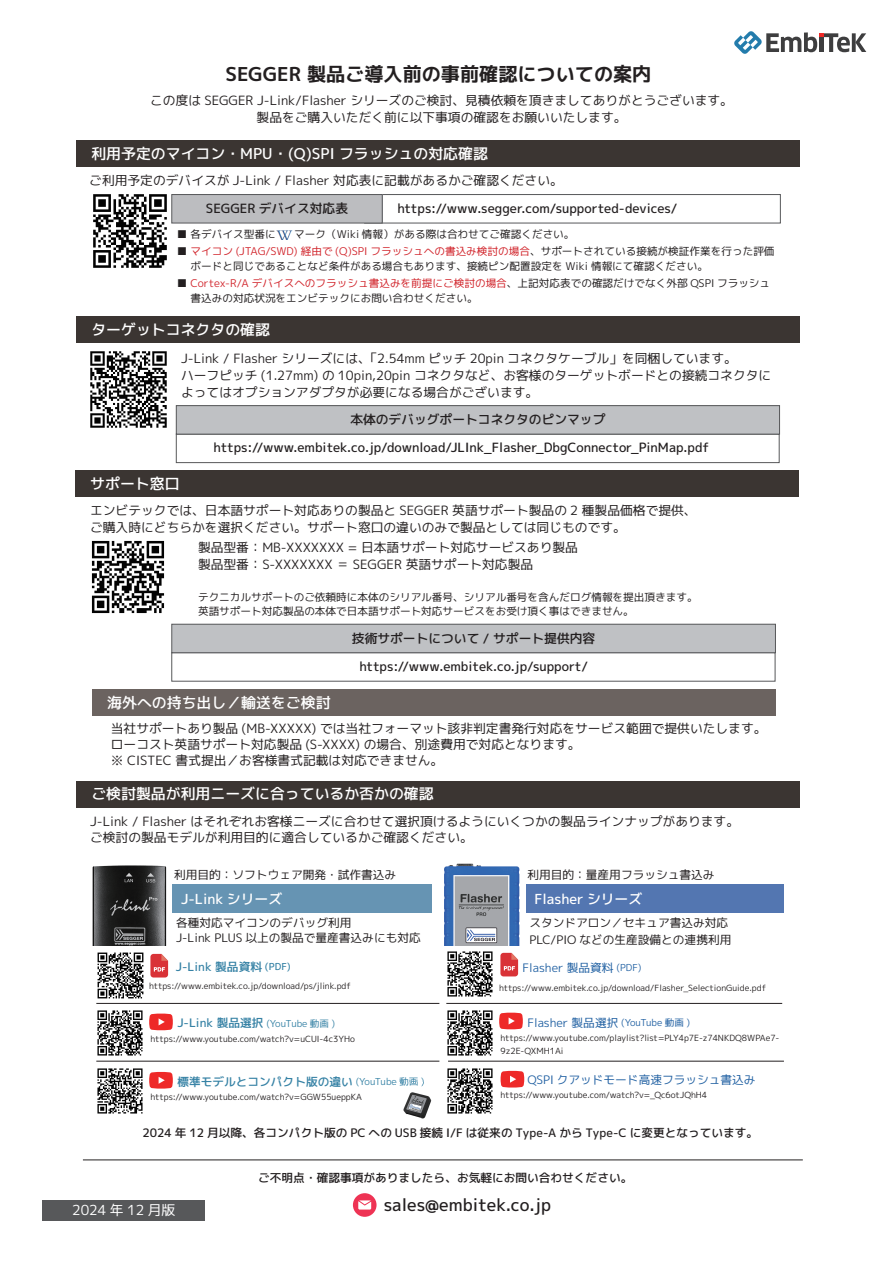
<style>
.page{position:relative;width:893px;height:1263px;background:#fff}
.page>*{position:absolute;margin:0;border:0;box-sizing:border-box;transform-origin:0 0}
.t1{font:700 19.2px "MPLUS1 p";color:#231f20}
.t2{font:500 16.95px "MPLUS1 p";color:#231f20}
.t3{font:500 14.85px "MPLUS1 p";color:#fff}
.t4{font:500 13.8px "MPLUS1 p";color:#fff}
.t5{font:13.8px "MPLUS1 p";color:#fff}
.t6{font:12.75px/17px "MPLUS1 p";color:#231f20}
.t7{font:500 12.75px "MPLUS1 p";color:#231f20}
.t8{font:11.7px/14.9px "MPLUS1 p";color:#231f20}
.t9{font:500 11.7px "MPLUS1 p";color:#231f20}
.t10{font:11.7px "MPLUS1 p";color:#2362a3}
.t11{font:500 11.7px "MPLUS1 p";color:#3682a5}
.t12{font:10.65px/14.9px "MPLUS1 p";color:#231f20}
.t13{font:9.6px "MPLUS1 p";color:#3682a5}
.t14{font:8.55px/12.8px "MPLUS1 p";color:#231f20}
.s1{color:#d1232a}
.s2{font-weight:400;color:#2362a3}
.s3{font-size:9.6px}
.s4{font-size:11.7px;color:#2362a3}
.s5{font-weight:500;font-size:11.7px}
.s6{font-weight:400;font-size:9.6px}
</style>
<div class="page">
<img style="left:91px;top:540px;width:74px;height:74px">
<img style="left:93px;top:194px;width:82px;height:74px">
<img style="left:447px;top:1010px;width:50px;height:51px">
<svg style="left:734px;top:31px;width:132px;height:23px"></svg>
<div style="left:77px;top:141px;width:723px;height:26px;background:#3b3532"></div>
<div style="left:364px;top:194px;width:417px;height:29px;border:1px solid #57585a"></div>
<div style="left:172px;top:195px;width:210px;height:28px;background:#bcbdc0"></div>
<div style="left:172px;top:194px;width:210px;height:29px;border:1px solid #57585a"></div>
<img style="left:276px;top:230px;width:17px;height:10px">
<div style="left:77px;top:316px;width:723px;height:26px;background:#3b3532"></div>
<img style="left:90px;top:351px;width:77px;height:77px">
<div style="left:176px;top:434px;width:603px;height:29px;border:1px solid #57585a"></div>
<div style="left:176px;top:406px;width:603px;height:28px;background:#bfc1c4"></div>
<div style="left:176px;top:405px;width:604px;height:29px;border:1px solid #57585a"></div>
<div style="left:75px;top:470px;width:724px;height:27px;background:#3b3532"></div>
<div style="left:172px;top:624px;width:603px;height:29px;background:#bfc1c4"></div>
<div style="left:172px;top:624px;width:604px;height:29px;border:1px solid #57585a"></div>
<div style="left:92px;top:689px;width:684px;height:27px;background:#6b6360"></div>
<img style="left:92px;top:865px;width:81px;height:81px">
<div style="left:173px;top:884px;width:259px;height:29px;background:#6694b3"></div>
<img style="left:444px;top:863px;width:76px;height:83px">
<div style="left:526px;top:884px;width:258px;height:29px;background:#5376b1"></div>
<img style="left:96px;top:952px;width:51px;height:51px">
<svg style="left:150px;top:954px;width:18px;height:23px"></svg>
<img style="left:96px;top:1010px;width:51px;height:51px">
<svg style="left:149px;top:1013px;width:24px;height:17px"></svg>
<hr style="left:96px;top:1003px;width:343px;height:1px;background:#231f20">
<img style="left:447px;top:951px;width:46px;height:46px">
<svg style="left:500px;top:953px;width:18px;height:23px"></svg>
<svg style="left:499px;top:1013px;width:24px;height:16px"></svg>
<hr style="left:446px;top:1003px;width:336px;height:1px;background:#231f20">
<img style="left:97px;top:1068px;width:46px;height:46px">
<svg style="left:149px;top:1072px;width:24px;height:16px"></svg>
<hr style="left:96px;top:1061px;width:343px;height:1px;background:#231f20">
<img style="left:447px;top:1068px;width:46px;height:46px">
<svg style="left:501px;top:1071px;width:23px;height:16px"></svg>
<hr style="left:448px;top:1061px;width:336px;height:1px;background:#231f20">
<div style="left:77px;top:781px;width:723px;height:26px;background:#3b3532"></div>
<img style="left:403px;top:1086px;width:29px;height:33px">
<img style="left:395px;top:1082px;width:29px;height:4px">
<hr style="left:83px;top:1160px;width:720px;height:1px;background:#231f20">
<div style="left:353px;top:1193px;width:24px;height:24px;background:#ee3354;border-radius:50%"></div>
<svg style="left:358px;top:1200px;width:13px;height:9px"></svg>
<div style="left:43px;top:1199px;width:162px;height:21px;background:#57585a"></div>
<h1 class="t1" style="left:225px;top:60px;width:428px">SEGGER 製品ご導入前の事前確認についての案内</h1>
<p class="t6" style="left:150px;top:92px;width:584px;text-align:center">この度は SEGGER J-Link/Flasher シリーズのご検討、見積依頼を頂きましてありがとうございます。製品をご購入いただく前に以下事項の確認をお願いいたします。</p>
<p class="t3" style="left:77px;top:143px;width:413px">　利用予定のマイコン・MPU ・(Q)SPI フラッシュの対応確認</p>
<p class="t6" style="left:77px;top:172px;width:488px">　ご利用予定のデバイスが J-Link / Flasher 対応表に記載があるかご確認ください。</p>
<p class="t7" style="left:206px;top:200px;width:144px">SEGGER デバイス対応表</p>
<p class="t7" style="left:397px;top:199px;width:282px">https://www.segger.com/supported-devices/</p>
<p class="t12" style="left:177px;top:227px;width:100px">■ 各デバイス型番に</p>
<p class="t12" style="left:294px;top:227px;width:282px">マーク（Wiki 情報）がある際は合わせてご確認ください。</p>
<p class="t12" style="left:177px;top:244px;width:599px">■ <span class="s1">マイコン (JTAG/SWD) 経由で (Q)SPI フラッシュへの書込み検討の場合</span>、サポートされている接続が検証作業を行った評価　 ボードと同じであることなど条件がある場合もあります、接続ピン配置設定を Wiki 情報にて確認ください。</p>
<p class="t12" style="left:177px;top:275px;width:595px">■ <span class="s1">Cortex-R/A デバイスへのフラッシュ書込みを前提にご検討の場合</span>、上記対応表での確認だけでなく外部 QSPI フラッシュ　 書込みの対応状況をエンビテックにお問い合わせください。</p>
<p class="t3" style="left:77px;top:319px;width:195px">　ターゲットコネクタの確認</p>
<p class="t6" style="left:181px;top:350px;width:592px">J-Link / Flasher シリーズには、「2.54mm ピッチ 20pin コネクタケーブル」を同梱しています。<br>ハーフピッチ (1.27mm) の 10pin,20pin コネクタなど、お客様のターゲットボードとの接続コネクタによってはオプションアダプタが必要になる場合がございます。</p>
<p class="t7" style="left:350px;top:411px;width:257px">本体のデバッグポートコネクタのピンマップ</p>
<p class="t7" style="left:214px;top:439px;width:497px">https://www.embitek.co.jp/download/JLInk_Flasher_DbgConnector_PinMap.pdf</p>
<p class="t3" style="left:75px;top:473px;width:106px">　サポート窓口</p>
<p class="t6" style="left:90px;top:502px;width:608px">エンビテックでは、日本語サポート対応ありの製品と SEGGER 英語サポート製品の 2 種製品価格で提供、ご購入時にどちらかを選択ください。サポート窓口の違いのみで製品としては同じものです。</p>
<p class="t6" style="left:198px;top:539px;width:381px">製品型番： MB-XXXXXXX = 日本語サポート対応サービスあり製品製品型番： S-XXXXXXX ＝ SEGGER 英語サポート対応製品</p>
<p class="t12" style="left:198px;top:590px;width:501px;line-height:13.8px">テクニカルサポートのご依頼時に本体のシリアル番号、シリアル番号を含んだログ情報を提出頂きます。英語サポート対応製品の本体で日本語サポート対応サービスをお受け頂く事はできません。</p>
<p class="t7" style="left:352px;top:629px;width:245px">技術サポートについて / サポート提供内容</p>
<p class="t7" style="left:359px;top:657px;width:230px">https://www.embitek.co.jp/support/</p>
<p class="t3" style="left:92px;top:692px;width:240px">　海外への持ち出し／輸送をご検討</p>
<p class="t6" style="left:111px;top:720px;width:657px;line-height:15.9px">当社サポートあり製品 (MB-XXXXX) では当社フォーマット該非判定書発行対応をサービス範囲で提供いたします。ローコスト英語サポート対応製品 (S-XXXX) の場合、別途費用で対応となります。<br>※ CISTEC 書式提出／お客様書式記載は対応できません。</p>
<p class="t3" style="left:77px;top:783px;width:359px">　ご検討製品が利用ニーズに合っているか否かの確認</p>
<p class="t6" style="left:90px;top:813px;width:650px;line-height:15.9px">J-Link / Flasher はそれぞれお客様ニーズに合わせて選択頂けるようにいくつかの製品ラインナップがあります。ご検討の製品モデルが利用目的に適合しているかご確認ください。</p>
<p class="t8" style="left:174px;top:867px;width:224px">利用目的：ソフトウェア開発・試作書込み</p>
<p class="t8" style="left:176px;top:915px;width:246px">各種対応マイコンのデバッグ利用<br>J-Link PLUS 以上の製品で量産書込みにも対応</p>
<p class="t4" style="left:181px;top:889px;width:103px">J-Link シリーズ</p>
<p class="t11" style="left:149px;top:958px;width:143px"><span class="s2">　　</span> J-Link 製品資料 <span class="s3">(PDF)</span></p>
<p class="t14" style="left:149px;top:980px;width:203px">https://www.embitek.co.jp/download/ps/jlink.pdf</p>
<p class="t13" style="left:151px;top:1016px;width:186px"><span class="s4">　　</span> <span class="s5">J-Link 製品選択</span> (YouTube 動画 )</p>
<p class="t14" style="left:151px;top:1032px;width:206px">https://www.youtube.com/watch?v=uCUI-4c3YHo</p>
<p class="t11" style="left:151px;top:1073px;width:275px"><span class="s2">　　</span> 標準モデルとコンパクト版の違い <span class="s6">(YouTube 動画 )</span></p>
<p class="t14" style="left:151px;top:1090px;width:213px">https://www.youtube.com/watch?v=GGW55ueppKA</p>
<p class="t8" style="left:527px;top:867px;width:189px">利用目的：量産用フラッシュ書込み</p>
<p class="t8" style="left:529px;top:914px;width:204px;line-height:17px">スタンドアロン／セキュア書込み対応<br>PLC/PIO などの生産設備との連携利用</p>
<p class="t4" style="left:534px;top:889px;width:109px">Flasher シリーズ</p>
<p class="t10" style="left:499px;top:959px;width:144px">　　Flasher 製品資料 <span class="s3">(PDF)</span></p>
<p class="t14" style="left:499px;top:981px;width:268px">https://www.embitek.co.jp/download/Flasher_SelectionGuide.pdf</p>
<p class="t10" style="left:501px;top:1014px;width:191px">　　 Flasher 製品選択 <span class="s3">(YouTube 動画 )</span></p>
<p class="t14" style="left:501px;top:1031px;width:280px">https://www.youtube.com/playlist?list=PLY4p7E-z74NKDQ8WPAe7-<br>9z2E-QXMH1Ai</p>
<p class="t10" style="left:501px;top:1071px;width:256px">　　 QSPI クアッドモード高速フラッシュ書込み</p>
<p class="t14" style="left:501px;top:1088px;width:208px">https://www.youtube.com/watch?v=_Qc6otJQhH4</p>
<p class="t9" style="left:142px;top:1124px;width:617px">2024 年 12 月以降、各コンパクト版の PC への USB 接続 I/F は従来の Type-A から Type-C に変更となっています。</p>
<p class="t5" style="left:72px;top:1200px;width:105px">2024 年 12 月版</p>
<p class="t9" style="left:258px;top:1170px;width:376px">ご不明点・確認事項がありましたら、お気軽にお問い合わせください。</p>
<h2 class="t2" style="left:384px;top:1193px;width:169px">sales@embitek.co.jp</h2>
</div>
